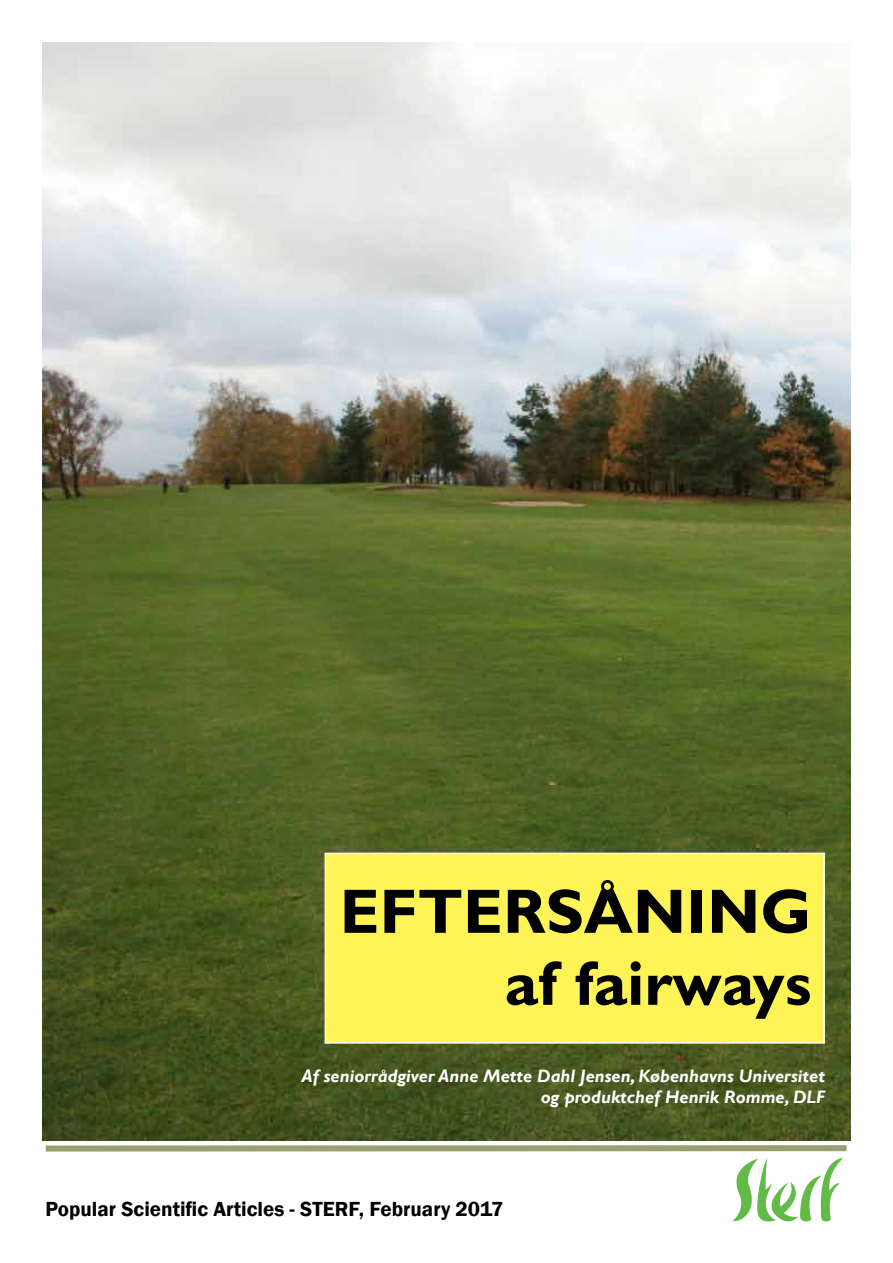
<style>
.page{position:relative;width:893px;height:1263px;background:#fff}
.page>*{position:absolute;margin:0;border:0;box-sizing:border-box;transform-origin:0 0}
.t1{font:700 63px/72px "Gill Sans";color:#000;text-align:right}
.t2{font:600 21px "Franklin Gothic";color:#000}
.t3{font:italic 700 18px/21.6px "Gill Sans";color:#fff;text-align:right}
</style>
<div class="page">
<img style="left:43px;top:43px;width:807px;height:1097px">
<svg style="left:732px;top:1158px;width:111px;height:63px"></svg>
<div style="left:46px;top:1145px;width:800px;height:6px;background:#999f6f"></div>
<div style="left:325px;top:853px;width:500px;height:191px;background:#fff456;border:2px solid #fff"></div>
<h1 class="t1" style="left:340px;top:877px;width:473px">Eftersåning af fairways</h1>
<p class="t3" style="left:302px;top:1065px;width:525px">Af seniorrådgiver Anne Mette Dahl Jensen, Københavns Universitet og produktchef Henrik Romme, DLF</p>
<p class="t2" style="left:46px;top:1196px;width:460px">Popular Scientific Articles - STERF, February 2017</p>
</div>
